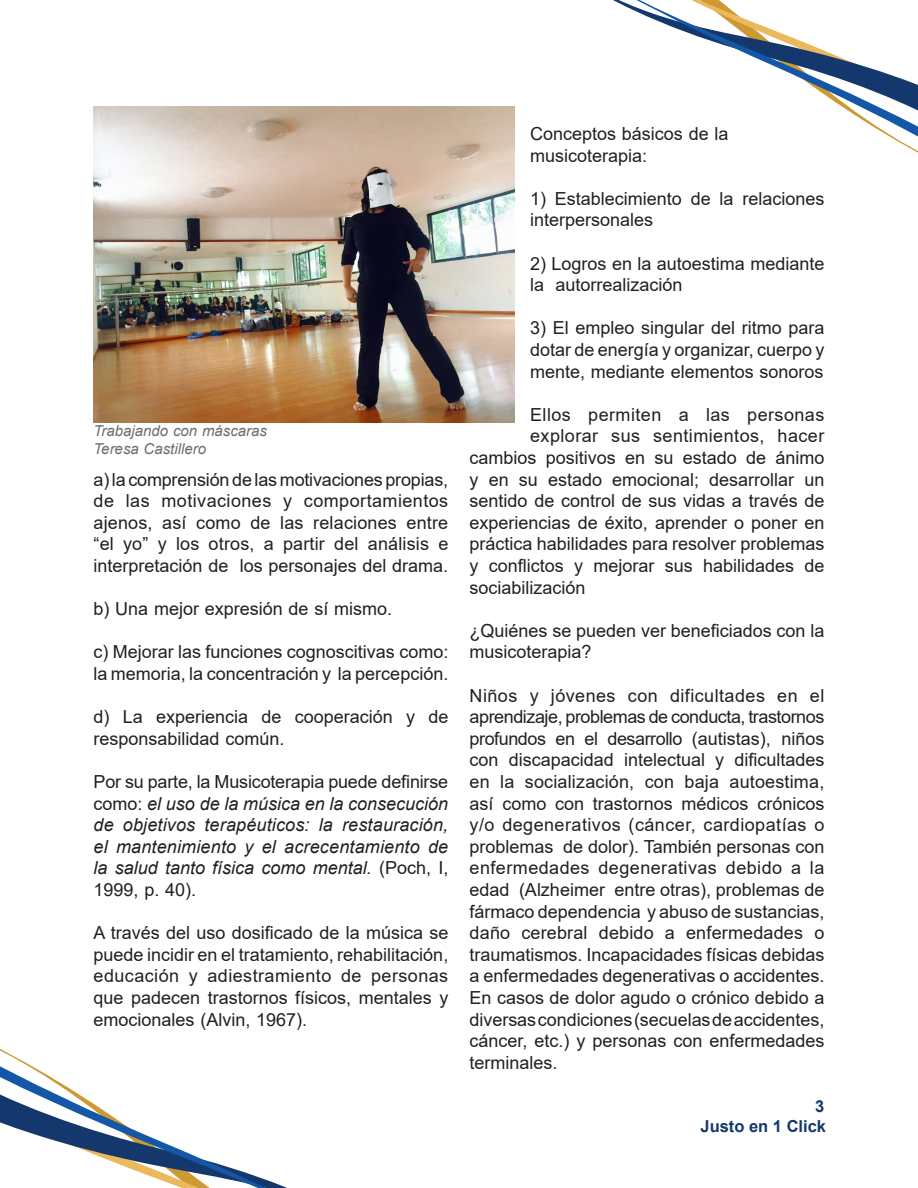
<style>
.page{position:relative;width:918px;height:1188px;background:#fff}
.page>*{position:absolute;margin:0;border:0;box-sizing:border-box;transform-origin:0 0}
.Cuerpo_texto{font:18px/21.6px "Arial";color:#231f20}
.Cuerpo_texto-2{font:italic 18px/21.6px "Arial";color:#231f20;text-align:justify}
.Cuerpo_texto-3{font:18px/21.6px "Arial";letter-spacing:.025em;color:#231f20}
.t1{font:700 16.5px "Arial";color:#14386d}
.pie_de_foto{font:italic 15px "Arial";color:#6c6d70}
.s1{font-style:normal}
</style>
<div class="page">
<svg style="left:0;top:1049px;width:285px;height:138px"></svg>
<svg style="left:613px;top:0;width:305px;height:153px"></svg>
<img style="left:94px;top:106px;width:421px;height:316px">
<p class="pie_de_foto" style="left:94px;top:421px;width:175px">Trabajando con máscaras</p>
<p class="pie_de_foto" style="left:94px;top:439px;width:114px">Teresa Castillero</p>
<p class="Cuerpo_texto" style="left:94px;top:468px;width:356px;text-align:justify">a) la comprensión de las motivaciones propias, de las motivaciones y comportamientos ajenos, así como de las relaciones entre “el yo” y los otros, a partir del análisis e interpretación de los personajes del drama.</p>
<p class="Cuerpo_texto" style="left:94px;top:598px;width:300px">b) Una mejor expresión de sí mismo.</p>
<p class="Cuerpo_texto" style="left:94px;top:641px;width:356px">c) Mejorar las funciones cognoscitivas como: la memoria, la concentración y la percepción.</p>
<p class="Cuerpo_texto" style="left:94px;top:706px;width:356px">d) La experiencia de cooperación y de responsabilidad común.</p>
<p class="Cuerpo_texto-2" style="left:94px;top:771px;width:356px"><span class="s1">Por su parte, la Musicoterapia puede definirse como:</span> el uso de la música en la consecución de objetivos terapéuticos: la restauración, el mantenimiento y el acrecentamiento de la salud tanto física como mental. <span class="s1">(Poch, I, 1999, p. 40).</span></p>
<p class="Cuerpo_texto" style="left:94px;top:922px;width:356px;text-align:justify">A través del uso dosificado de la música se puede incidir en el tratamiento, rehabilitación, educación y adiestramiento de personas que padecen trastornos físicos, mentales y emocionales (Alvin, 1967).</p>
<p class="Cuerpo_texto" style="left:530px;top:123px;width:200px">Conceptos básicos de la musicoterapia:</p>
<p class="Cuerpo_texto" style="left:530px;top:188px;width:296px">1) Establecimiento de la relaciones interpersonales</p>
<p class="Cuerpo_texto" style="left:530px;top:252px;width:296px">2) Logros en la autoestima mediante la autorrealización</p>
<p class="Cuerpo_texto" style="left:530px;top:317px;width:296px;text-align:justify">3) El empleo singular del ritmo para dotar de energía y organizar, cuerpo y mente, mediante elementos sonoros</p>
<p class="Cuerpo_texto-3" style="left:530px;top:404px;width:296px">Ellos permiten a las personas explorar sus sentimientos, hacer</p>
<p class="Cuerpo_texto" style="left:470px;top:447px;width:356px;text-align:justify">cambios positivos en su estado de ánimo y en su estado emocional; desarrollar un sentido de control de sus vidas a través de experiencias de éxito, aprender o poner en práctica habilidades para resolver problemas y conflictos y mejorar sus habilidades de sociabilización</p>
<p class="Cuerpo_texto" style="left:470px;top:620px;width:356px">¿Quiénes se pueden ver beneficiados con la musicoterapia?</p>
<p class="Cuerpo_texto" style="left:470px;top:684px;width:356px;text-align:justify">Niños y jóvenes con dificultades en el aprendizaje, problemas de conducta, trastornos profundos en el desarrollo (autistas), niños con discapacidad intelectual y dificultades en la socialización, con baja autoestima, así como con trastornos médicos crónicos y/o degenerativos (cáncer, cardiopatías o problemas de dolor). También personas con enfermedades degenerativas debido a la edad (Alzheimer entre otras), problemas de fármaco dependencia y abuso de sustancias, daño cerebral debido a enfermedades o traumatismos. Incapacidades físicas debidas a enfermedades degenerativas o accidentes.<br>En casos de dolor agudo o crónico debido a diversas condiciones (secuelas de accidentes, cáncer, etc.) y personas con enfermedades terminales.</p>
<p class="t1" style="left:815px;top:1095px;width:11px">3</p>
<p class="t1" style="left:701px;top:1114px;width:127px">Justo en 1 Click</p>
</div>
